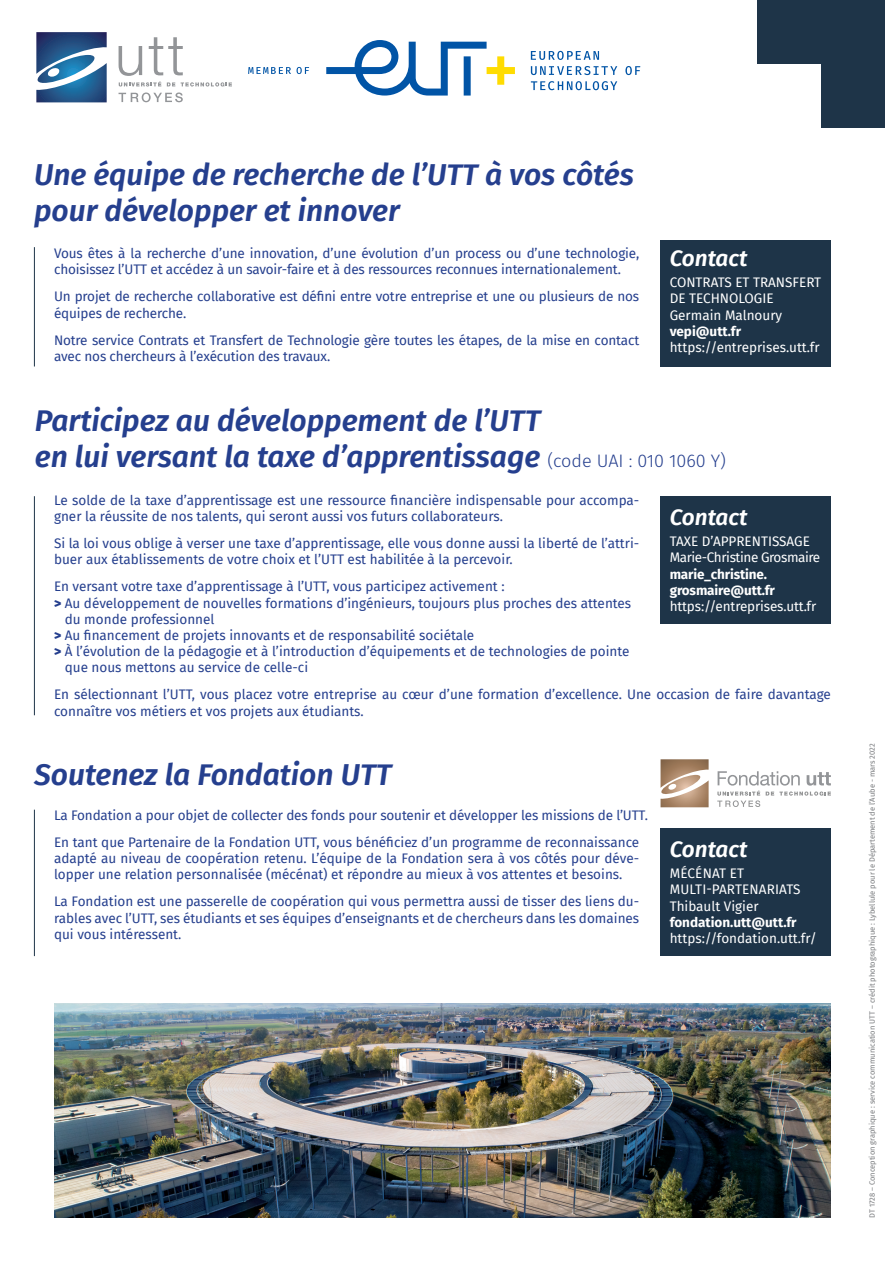
<style>
.page{position:relative;width:885px;height:1263px;background:#fff}
.page>*{position:absolute;margin:0;border:0;box-sizing:border-box;transform-origin:0 0}
.t1{font:italic 600 30px/36px "Fira Sans";color:#253f8e}
.t2{font:italic 600 22.5px "Fira Sans";color:#fff}
.t3{font:13.5px/16.2px "Fira Sans";color:#253f8e}
.t4{font:13.5px/16.2px "Fira Sans";color:#fff}
.t5{font:700 13.5px/16.2px "Fira Sans";letter-spacing:-.01em;color:#fff}
.t6{font:13.5px/16.2px "Fira Sans";letter-spacing:-.03em;color:#fff}
.t7{font:7.5px "Fira Sans";color:#7a7c7f}
.s1{font-weight:300;font-style:normal;font-size:18px}
.s2{font-weight:900}
</style>
<div class="page">
<hr style="left:34px;top:247px;width:1px;height:119px;background:#1e3448">
<div style="left:820px;top:1px;width:64px;height:127px;background:#1e3448"></div>
<svg style="left:36px;top:32px;width:71px;height:70px"></svg>
<svg style="left:118px;top:37px;width:114px;height:65px"></svg>
<svg style="left:531px;top:51px;width:109px;height:39px"></svg>
<svg style="left:326px;top:40px;width:189px;height:56px"></svg>
<svg style="left:248px;top:67px;width:61px;height:7px"></svg>
<div style="left:660px;top:496px;width:170px;height:128px;background:#1e3448"></div>
<div style="left:757px;top:0;width:127px;height:64px;background:#1e3448"></div>
<div style="left:660px;top:240px;width:170px;height:126px;background:#1e3448"></div>
<hr style="left:34px;top:496px;width:1px;height:219px;background:#1e3448">
<hr style="left:34px;top:810px;width:1px;height:146px;background:#1e3448">
<img style="left:54px;top:1003px;width:776px;height:214px">
<div style="left:660px;top:828px;width:170px;height:128px;background:#1e3448"></div>
<svg style="left:660px;top:759px;width:48px;height:48px"></svg>
<svg style="left:717px;top:771px;width:113px;height:36px"></svg>
<h1 class="t1" style="left:34px;top:154px;width:601px">Une équipe de recherche de l’UTT à vos côtés pour développer et innover</h1>
<p class="t3" style="left:54px;top:245px;width:586px">Vous êtes à la recherche d’une innovation, d’une évolution d’un process ou d’une technologie, choisissez l’UTT et accédez à un savoir-faire et à des ressources reconnues internationalement.</p>
<p class="t3" style="left:54px;top:288px;width:586px">Un projet de recherche collaborative est défini entre votre entreprise et une ou plusieurs de nos équipes de recherche.</p>
<p class="t3" style="left:54px;top:331px;width:586px">Notre service Contrats et Transfert de Technologie gère toutes les étapes, de la mise en contact avec nos chercheurs à l’exécution des travaux.</p>
<h2 class="t2" style="left:669px;top:239px;width:79px">Contact</h2>
<p class="t4" style="left:669px;top:274px;width:153px">CONTRATS ET TRANSFERT<br>DE TECHNOLOGIE<br>Germain Malnoury</p>
<p class="t5" style="left:669px;top:322px;width:73px">vepi@utt.fr</p>
<p class="t4" style="left:669px;top:339px;width:151px">https://entreprises.utt.fr</p>
<h1 class="t1" style="left:35px;top:401px;width:692px">Participez au développement de l’UTT<br>en lui versant la taxe d’apprentissage <span class="s1">(code UAI : 010 1060 Y)</span></h1>
<p class="t3" style="left:54px;top:492px;width:586px">Le solde de la taxe d’apprentissage est une ressource financière indispensable pour accompa&shy;gner la réussite de nos talents, qui seront aussi vos futurs collaborateurs.</p>
<p class="t3" style="left:54px;top:535px;width:586px">Si la loi vous oblige à verser une taxe d’apprentissage, elle vous donne aussi la liberté de l’attri&shy;buer aux établissements de votre choix et l’UTT est habilitée à la percevoir.</p>
<p class="t3" style="left:54px;top:578px;width:452px">En versant votre taxe d’apprentissage à l’UTT, vous participez activement :</p>
<p class="t3" style="left:54px;top:594px;width:578px"><span class="s2">&gt;</span> Au développement de nouvelles formations d’ingénieurs, toujours plus proches des attentes</p>
<p class="t3" style="left:65px;top:610px;width:151px">du monde professionnel</p>
<p class="t3" style="left:54px;top:627px;width:422px"><span class="s2">&gt;</span> Au financement de projets innovants et de responsabilité sociétale</p>
<p class="t3" style="left:54px;top:643px;width:577px"><span class="s2">&gt;</span> À l’évolution de la pédagogie et à l’introduction d’équipements et de technologies de pointe</p>
<p class="t3" style="left:65px;top:659px;width:245px">que nous mettons au service de celle-ci</p>
<p class="t3" style="left:54px;top:686px;width:778px">En sélectionnant l’UTT, vous placez votre entreprise au cœur d’une formation d’excellence. Une occasion de faire davantage connaître vos métiers et vos projets aux étudiants.</p>
<h2 class="t2" style="left:669px;top:498px;width:79px">Contact</h2>
<p class="t6" style="left:669px;top:533px;width:152px">TAXE D’APPRENTISSAGE<br>Marie-Christine Grosmaire</p>
<p class="t5" style="left:669px;top:565px;width:107px">marie_christine. grosmaire@utt.fr</p>
<p class="t4" style="left:669px;top:598px;width:148px">https://entreprises.utt.fr</p>
<h1 class="t1" style="left:34px;top:754px;width:359px">Soutenez la Fondation UTT</h1>
<p class="t3" style="left:54px;top:801px;width:595px;line-height:27px">La Fondation a pour objet de collecter des fonds pour soutenir et développer les missions de l’UTT.<br>En tant que Partenaire de la Fondation UTT, vous bénéficiez d’un programme de reconnaissance</p>
<p class="t3" style="left:54px;top:850px;width:586px">adapté au niveau de coopération retenu. L’équipe de la Fondation sera à vos côtés pour déve&shy;lopper une relation personnalisée (mécénat) et répondre au mieux à vos attentes et besoins.</p>
<p class="t3" style="left:54px;top:893px;width:586px;text-align:justify">La Fondation est une passerelle de coopération qui vous permettra aussi de tisser des liens du&shy;rables avec l’UTT, ses étudiants et ses équipes d’enseignants et de chercheurs dans les domaines qui vous intéressent.</p>
<h2 class="t2" style="left:669px;top:830px;width:79px">Contact</h2>
<p class="t4" style="left:669px;top:865px;width:132px">MÉCÉNAT ET<br>MULTI-PARTENARIATS<br>Thibault Vigier</p>
<p class="t5" style="left:669px;top:913px;width:128px">fondation.utt@utt.fr</p>
<p class="t4" style="left:669px;top:930px;width:149px">https://fondation.utt.fr/</p>
<p class="t7" style="left:866px;top:1217px;width:476px;rotate:-90deg">DT 1728 – Conception graphique : service communication UTT – crédit photographique : Lybellule pour le Département de l’Aube - mars 2022</p>
</div>
